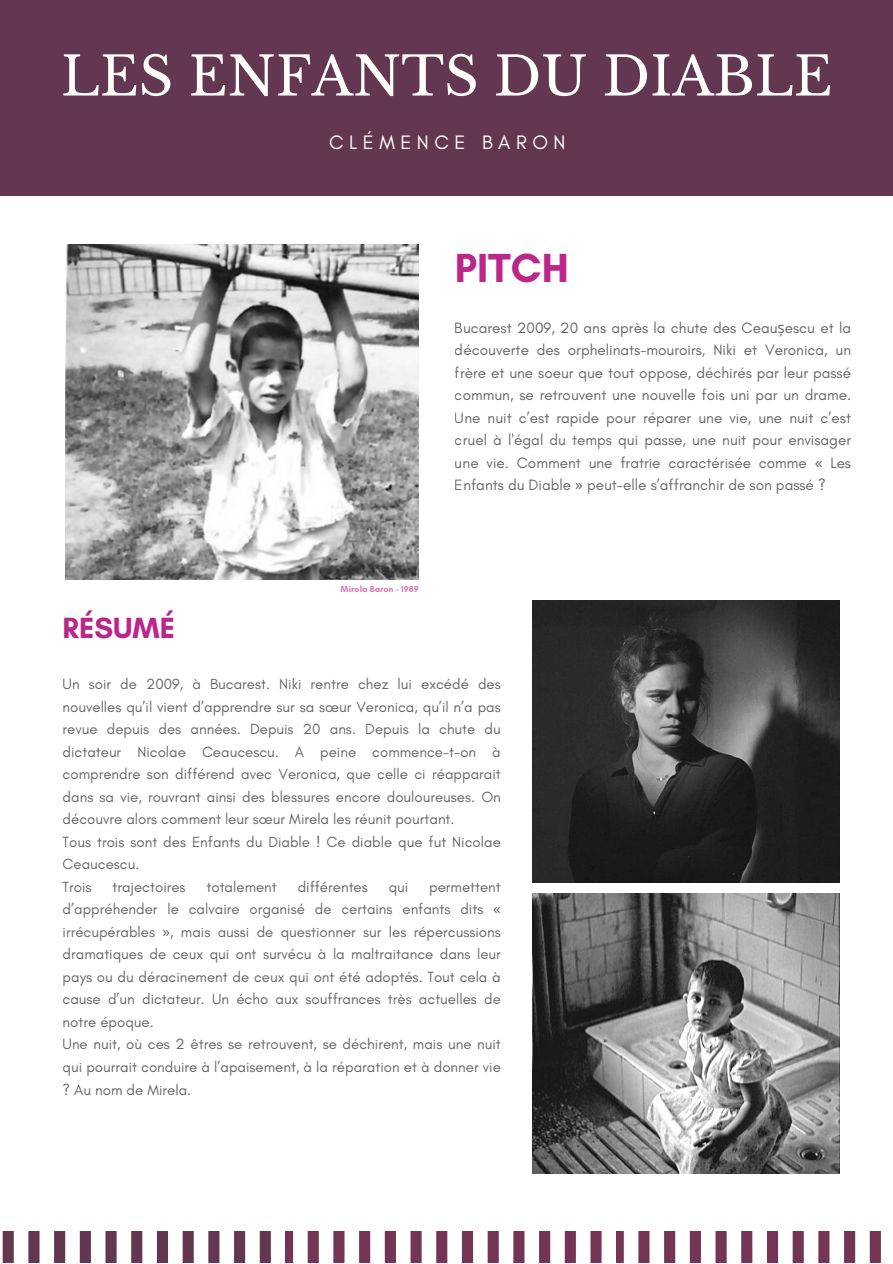
<style>
.page{position:relative;width:893px;height:1264px;background:#fff}
.page>*{position:absolute;margin:0;border:0;box-sizing:border-box;transform-origin:0 0}
.t1{font:53.55px "Libre Baskerville";color:#fff}
.t2{font:700 41.4px "Glacial Indifference";color:#bb268b}
.t3{font:700 29.85px "Glacial Indifference";color:#bb268b}
.t4{font:19.8px "Glacial Indifference";letter-spacing:.28em;color:#fff}
.t5{font:15.3px/22.5px "Glacial Indifference";color:#000;text-align:justify}
.t6{font:15px/22.5px "Glacial Indifference";color:#000}
.t7{font:700 8.85px "Glacial Indifference";color:#bb268b}
.s1{font-family:"Noto Sans"}
</style>
<div class="page">
<div style="left:0;top:0;width:892px;height:195px;background:#633750"></div>
<img style="left:65px;top:244px;width:353px;height:335px">
<svg style="left:2px;top:1231px;width:269px;height:31px"></svg>
<svg style="left:285px;top:1231px;width:317px;height:31px"></svg>
<svg style="left:616px;top:1231px;width:265px;height:31px"></svg>
<img style="left:532px;top:600px;width:306px;height:282px">
<img style="left:532px;top:893px;width:306px;height:280px">
<p class="t1" style="left:61px;top:44px;width:773px">LES ENFANTS DU DIABLE</p>
<p class="t4" style="left:329px;top:130px;width:238px">CLÉMENCE BARON</p>
<p class="t7" style="left:340px;top:584px;width:80px">Mirela Baron - 1989</p>
<p class="t2" style="left:455px;top:243px;width:115px">PITCH</p>
<p class="t5" style="left:455px;top:316px;width:398px">Bucarest 2009, 20 ans après la chute des Ceau<span class="s1">ș</span>escu et la découverte des orphelinats-mouroirs, Niki et Veronica, un frère et une soeur que tout oppose, déchirés par leur passé commun, se retrouvent une nouvelle fois uni par un drame.<br>Une nuit c’est rapide pour réparer une vie, une nuit c’est cruel à l'égal du temps qui passe, une nuit pour envisager une vie. Comment une fratrie caractérisée comme <span class="s1">«</span> Les Enfants du Diable <span class="s1">»</span> peut-elle s’affranchir de son passé ?</p>
<p class="t3" style="left:63px;top:609px;width:114px">RÉSUMÉ</p>
<p class="t6" style="left:63px;top:672px;width:439px">Un soir de 2009, à Bucarest. Niki rentre chez lui excédé des nouvelles qu’il vient d’apprendre sur sa sœur Veronica, qu’il n’a pas revue depuis des années. Depuis 20 ans. Depuis la chute du dictateur Nicolae Ceaucescu. A peine commence-t-on à comprendre son différend avec Veronica, que celle ci réapparait dans sa vie, rouvrant ainsi des blessures encore douloureuses. On découvre alors comment leur sœur Mirela les réunit pourtant.<br>Tous trois sont des Enfants du Diable ! Ce diable que fut Nicolae Ceaucescu.<br>Trois</p>
<p class="t6" style="left:112px;top:875px;width:75px">trajectoires</p>
<p class="t6" style="left:206px;top:875px;width:72px">totalement</p>
<p class="t6" style="left:298px;top:875px;width:72px">différentes</p>
<p class="t6" style="left:388px;top:875px;width:21px">qui</p>
<p class="t6" style="left:63px;top:875px;width:439px;text-indent:366px">permettent d’appréhender le calvaire organisé de certains enfants dits <span class="s1">« </span>irrécupérables <span class="s1">»</span>, mais aussi de questionner sur les répercussions dramatiques de ceux qui ont survécu à la maltraitance dans leur pays ou du déracinement de ceux qui ont été adoptés. Tout cela à cause d’un dictateur. Un écho aux souffrances très actuelles de notre époque.<br>Une nuit, où ces 2 êtres se retrouvent, se déchirent, mais une nuit qui pourrait conduire à l’apaisement, à la réparation et à donner vie ? Au nom de Mirela.</p>
</div>
